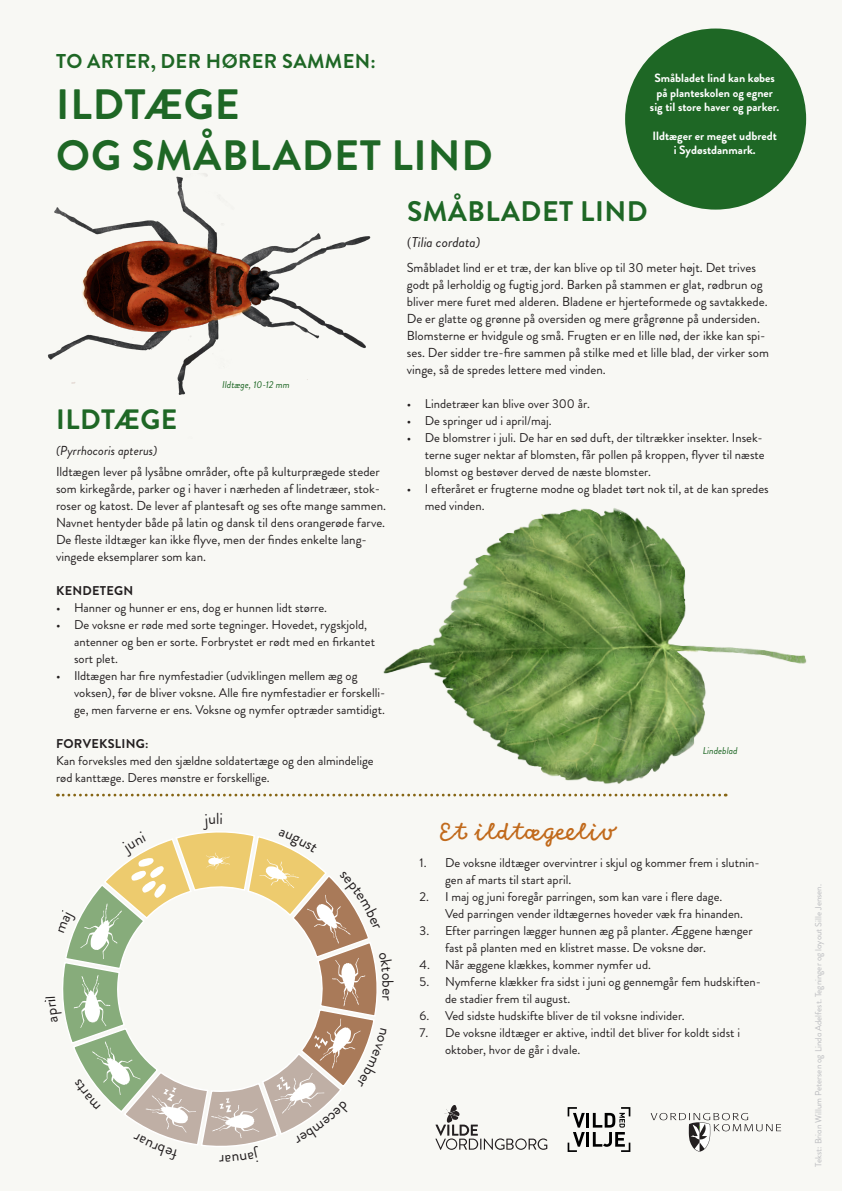
<style>
.page{position:relative;width:842px;height:1191px;background:#f8f8f4}
.page>*{position:absolute;margin:0;border:0;box-sizing:border-box;transform-origin:0 0}
.t1{font:700 42.4px/50.9px "Brandon Grotesque";letter-spacing:.02em;color:#1e6725}
.t2{font:700 28.3px "Brandon Grotesque";letter-spacing:.02em;color:#1e6725}
.artsnavn_krøllet_skr{font:28px "Goodlife Script";color:#c16a1c}
.lille_overskrift___a{font:700 28px "Brandon Grotesque";letter-spacing:.02em;color:#1e6725}
.to_arter-overskrift{font:700 20px "Brandon Grotesque";letter-spacing:.02em;color:#1e6725}
.t3{font:16px "Brandon Grotesque";color:#231f20}
.t4{font:italic 14.1px "Brandon Grotesque";color:#231f20}
.brødtelst{font:13px/17px "Brandon Grotesque";color:#231f20}
.artsnavn_i_brødtekst{font:italic 13px "Brandon Grotesque";color:#231f20}
.t5{font:12.7px/17px "Brandon Grotesque";color:#231f20}
.kendetegn_og_forveks{font:700 12.7px "Brandon Grotesque";letter-spacing:.02em;color:#231f20}
.t6{font:700 12px/14.4px "Brandon Grotesque";color:#fff;text-align:center}
.Artsnavn_ved_illu{font:italic 9.9px "Brandon Grotesque";color:#1e6725}
.t7{font:9px "Brandon Grotesque";color:#bcbdc0}
.s1{font-family:"Minion Pro";font-style:normal}
</style>
<div class="page">
<svg style="left:651px;top:1113px;width:130px;height:38px"></svg>
<hr style="left:586px;top:1113px;width:3px;height:14px;background:#000">
<hr style="left:586px;top:1132px;width:3px;height:14px;background:#000">
<svg style="left:568px;top:1107px;width:17px;height:45px"></svg>
<svg style="left:593px;top:1107px;width:37px;height:45px"></svg>
<svg style="left:435px;top:1105px;width:112px;height:44px"></svg>
<svg style="left:57px;top:793px;width:307px;height:3px"></svg>
<div style="left:625px;top:29px;width:181px;height:181px;background:#1e6725;border-radius:50%"></div>
<img style="left:47px;top:173px;width:324px;height:222px">
<img style="left:367px;top:508px;width:440px;height:289px">
<svg style="left:62px;top:832px;width:315px;height:315px"></svg>
<p class="to_arter-overskrift" style="left:56px;top:47px;width:321px">TO ARTER, DER HØRER SAMMEN:</p>
<p class="t1" style="left:56px;top:79px;width:438px">ILDTÆGE<br>OG SMÅBLADET LIND</p>
<p class="t6" style="left:650px;top:71px;width:131px">Småbladet lind kan købes på planteskolen og egner sig til store haver og parker.</p>
<p class="t6" style="left:652px;top:129px;width:126px">Ildtæger er meget udbredt i Sydøstdanmark.</p>
<p class="Artsnavn_ved_illu" style="left:222px;top:378px;width:69px">Ildtæge, 10-12 mm</p>
<p class="lille_overskrift___a" style="left:56px;top:400px;width:123px">ILDTÆGE</p>
<p class="artsnavn_i_brødtekst" style="left:56px;top:442px;width:103px">(Pyrrhocoris apterus)</p>
<p class="brødtelst" style="left:56px;top:463px;width:332px">Ildtægen lever på lysåbne områder, ofte på kulturprægede steder som kirkegårde, parker og i haver i nærheden af lindetræer, stok&shy;roser og katost. De lever af plantesaft og ses ofte mange sammen.<br>Navnet hentyder både på latin og dansk til dens orangerøde farve.<br>De fleste ildtæger kan ikke flyve, men der findes enkelte lang&shy;vingede eksemplarer som kan.</p>
<p class="kendetegn_og_forveks" style="left:56px;top:582px;width:79px">KENDETEGN</p>
<p class="t5" style="left:56px;top:599px;width:273px">• Hanner og hunner er ens, dog er hunnen lidt større.</p>
<p class="t5" style="left:74px;top:616px;width:303px;text-indent:-18px">• De voksne er røde med sorte tegninger. Hovedet, rygskjold, antenner og ben er sorte. Forbrystet er rødt med en firkantet sort plet.</p>
<p class="t5" style="left:74px;top:667px;width:313px;text-indent:-18px">• Ildtægen har fire nymfestadier (udviklingen mellem æg og voksen), før de bliver voksne. Alle fire nymfestadier er forskelli&shy;ge, men farverne er ens. Voksne og nymfer optræder samtidigt.</p>
<p class="kendetegn_og_forveks" style="left:56px;top:735px;width:94px">FORVEKSLING:</p>
<p class="t5" style="left:56px;top:752px;width:319px">Kan forveksles med den sjældne soldatertæge og den almindelige rød kanttæge. Deres mønstre er forskellige.</p>
<p class="t3" style="left:216px;top:807px;width:5px">l</p>
<p class="t2" style="left:407px;top:192px;width:242px">SMÅBLADET LIND</p>
<p class="t4" style="left:407px;top:232px;width:75px"><span class="s1">(</span>Tilia cordata)</p>
<p class="brødtelst" style="left:407px;top:259px;width:364px">Småbladet lind er et træ, der kan blive op til 30 meter højt. Det trives godt på lerholdig og fugtig jord. Barken på stammen er glat, rødbrun og bliver mere furet med alderen. Bladene er hjerteformede og savtakkede.<br>De er glatte og grønne på oversiden og mere grågrønne på undersiden.<br>Blomsterne er hvidgule og små. Frugten er en lille nød, der ikke kan spi&shy;ses. Der sidder tre-fire sammen på stilke med et lille blad, der virker som vinge, så de spredes lettere med vinden.</p>
<p class="t5" style="left:407px;top:395px;width:185px">• Lindetræer kan blive over 300 år.</p>
<p class="t5" style="left:407px;top:412px;width:146px">• De springer ud i april/maj.</p>
<p class="t5" style="left:425px;top:429px;width:341px;text-indent:-18px">• De blomstrer i juli. De har en sød duft, der tiltrækker insekter. Insek&shy;terne suger nektar af blomsten, får pollen på kroppen, flyver til næste blomst og bestøver derved de næste blomster.</p>
<p class="t5" style="left:425px;top:480px;width:345px;text-indent:-18px">• I efteråret er frugterne modne og bladet tørt nok til, at de kan spredes med vinden.</p>
<p class="artsnavn_krøllet_skr" style="left:439px;top:816px;width:178px">Et ildtægeeliv</p>
<p class="Artsnavn_ved_illu" style="left:703px;top:743px;width:36px">Lindeblad</p>
<p class="t5" style="left:445px;top:854px;width:316px;text-indent:-25px">1. De voksne ildtæger overvintrer i skjul og kommer frem i slutnin&shy;gen af marts til start april.</p>
<p class="t5" style="left:445px;top:888px;width:300px;text-indent:-25px">2. I maj og juni foregår parringen, som kan vare i flere dage.<br>Ved parringen vender ildtægernes hoveder væk fra hinanden.</p>
<p class="t5" style="left:445px;top:922px;width:309px;text-indent:-25px">3. Efter parringen lægger hunnen æg på planter. Æggene hænger fast på planten med en klistret masse. De voksne dør.</p>
<p class="t5" style="left:420px;top:956px;width:233px">4. Når æggene klækkes, kommer nymfer ud.</p>
<p class="t5" style="left:445px;top:973px;width:318px;text-indent:-25px">5. Nymferne klækker fra sidst i juni og gennemgår fem hudskiften&shy;de stadier frem til august.</p>
<p class="t5" style="left:420px;top:1007px;width:267px">6. Ved sidste hudskifte bliver de til voksne individer.</p>
<p class="t5" style="left:445px;top:1024px;width:296px;text-indent:-25px">7. De voksne ildtæger er aktive, indtil det bliver for koldt sidst i oktober, hvor de går i dvale.</p>
<p class="t3" style="left:225px;top:1171px;width:7px;rotate:180deg">r</p>
<p class="t7" style="left:812px;top:1166px;width:284px;rotate:-90deg">Tekst: Brian Willum Petersen og Linda Adelfest. Tegninger og layout Sille Jensen.</p>
</div>
